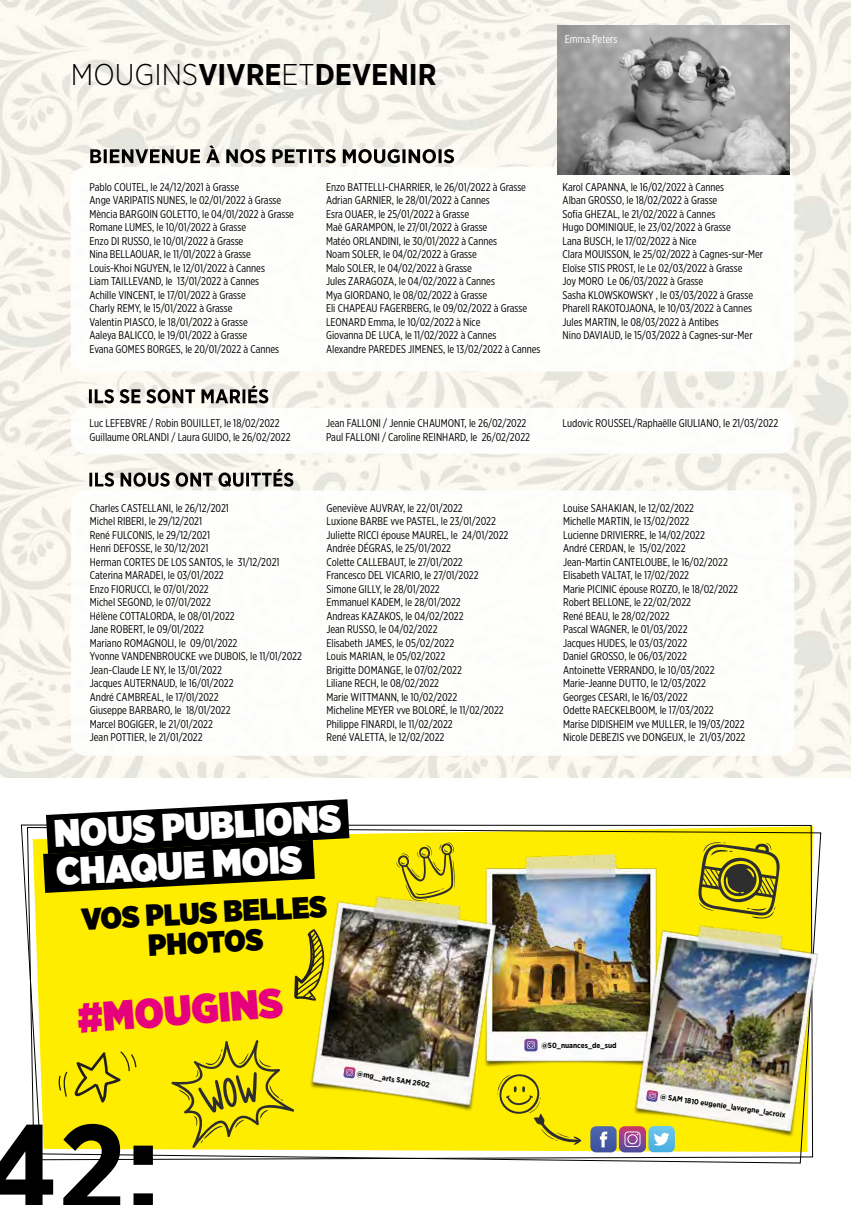
<style>
.page{position:relative;width:851px;height:1205px;background:#fff}
.page>*{position:absolute;margin:0;border:0;box-sizing:border-box;transform-origin:0 0}
.t1{font:700 125px "Gotham Narrow";color:#000}
.t2{font:900 41.62px "Gotham Narrow";color:#e6007d}
.t3{font:900 38.5px/38.5px "Gotham Narrow";color:#fff}
.t4{font:900 30.5px/29.6px "Gotham Narrow";color:#000;text-align:center}
.t5{font:700 30px "Gotham Narrow";color:#000}
.t6{font:11.25px/13.5px "Gotham X Narrow";color:#000}
.t7{font:11.25px "Gotham X Narrow";color:#fff}
.t8{font:700 7.5px "Gotham Narrow";color:#000}
.s1{font-weight:300}
</style>
<div class="page">
<img style="left:0;top:0;width:850px;height:778px">
<svg style="left:89px;top:469px;width:204px;height:18px"></svg>
<div style="left:71px;top:490px;width:723px;height:266px;background:#fff;border-radius:15px"></div>
<svg style="left:89px;top:385px;width:179px;height:18px"></svg>
<div style="left:71px;top:408px;width:723px;height:46px;background:#fff;border-radius:15px"></div>
<svg style="left:90px;top:145px;width:364px;height:18px"></svg>
<div style="left:71px;top:167px;width:723px;height:204px;background:#fff;border-radius:15px"></div>
<svg style="left:27px;top:826px;width:794px;height:338px;background:#f6e826"></svg>
<svg style="left:293px;top:929px;width:15px;height:72px"></svg>
<svg style="left:590px;top:1126px;width:84px;height:26px;background:#8086a7"></svg>
<img style="left:483px;top:855px;width:176px;height:212px">
<img style="left:632px;top:917px;width:189px;height:221px">
<svg style="left:646px;top:1090px;width:12px;height:12px"></svg>
<svg style="left:43px;top:799px;width:306px;height:94px;background:#383617"></svg>
<svg style="left:524px;top:1039px;width:13px;height:12px"></svg>
<img style="left:308px;top:888px;width:194px;height:225px">
<svg style="left:343px;top:1066px;width:12px;height:12px"></svg>
<svg style="left:171px;top:1039px;width:124px;height:109px;background:#dfd006"></svg>
<svg style="left:698px;top:841px;width:82px;height:78px;background:#b0a511"></svg>
<svg style="left:396px;top:841px;width:59px;height:60px;background:#d9ca08"></svg>
<svg style="left:497px;top:1071px;width:84px;height:74px;background:#ebdb04"></svg>
<hr style="left:850px;top:0;width:1px;height:170px;background:#00a39a">
<img style="left:557px;top:26px;width:232px;height:148px">
<h3 class="t5" style="left:71px;top:55px;width:367px"><span class="s1">MOUGINS</span>VIVRE<span class="s1">ET</span>DEVENIR</h3>
<p class="t7" style="left:564px;top:32px;width:54px">Emma Peters</p>
<p class="t6" style="left:89px;top:180px;width:206px">Pablo COUTEL, le 24/12/2021 à Grasse<br>Ange VARIPATIS NUNES, le 02/01/2022 à Grasse Mència BARGOIN GOLETTO, le 04/01/2022 à Grasse Romane LUMES, le 10/01/2022 à Grasse<br>Enzo DI RUSSO, le 10/01/2022 à Grasse<br>Nina BELLAOUAR, le 11/01/2022 à Grasse Louis-Khoi NGUYEN, le 12/01/2022 à Cannes<br>Liam TAILLEVAND, le 13/01/2022 à Cannes<br>Achille VINCENT, le 17/01/2022 à Grasse<br>Charly REMY, le 15/01/2022 à Grasse<br>Valentin PIASCO, le 18/01/2022 à Grasse<br>Aaleya BALICCO, le 19/01/2022 à Grasse<br>Evana GOMES BORGES, le 20/01/2022 à Cannes</p>
<p class="t6" style="left:326px;top:180px;width:216px">Enzo BATTELLI-CHARRIER, le 26/01/2022 à Grasse Adrian GARNIER, le 28/01/2022 à Cannes<br>Esra OUAER, le 25/01/2022 à Grasse<br>Maë GARAMPON, le 27/01/2022 à Grasse<br>Matéo ORLANDINI, le 30/01/2022 à Cannes<br>Noam SOLER, le 04/02/2022 à Grasse<br>Malo SOLER, le 04/02/2022 à Grasse<br>Jules ZARAGOZA, le 04/02/2022 à Cannes<br>Mya GIORDANO, le 08/02/2022 à Grasse<br>Eli CHAPEAU FAGERBERG, le 09/02/2022 à Grasse LEONARD Emma, le 10/02/2022 à Nice<br>Giovanna DE LUCA, le 11/02/2022 à Cannes<br>Alexandre PAREDES JIMENES, le 13/02/2022 à Cannes</p>
<p class="t6" style="left:562px;top:180px;width:202px">Karol CAPANNA, le 16/02/2022 à Cannes<br>Alban GROSSO, le 18/02/2022 à Grasse<br>Sofia GHEZAL, le 21/02/2022 à Cannes<br>Hugo DOMINIQUE, le 23/02/2022 à Grasse<br>Lana BUSCH, le 17/02/2022 à Nice<br>Clara MOUISSON, le 25/02/2022 à Cagnes-sur-Mer Eloïse STIS PROST, le Le 02/03/2022 à Grasse<br>Joy MORO Le 06/03/2022 à Grasse<br>Sasha KLOWSKOWSKY , le 03/03/2022 à Grasse Pharell RAKOTOJAONA, le 10/03/2022 à Cannes Jules MARTIN, le 08/03/2022 à Antibes<br>Nino DAVIAUD, le 15/03/2022 à Cagnes-sur-Mer</p>
<p class="t6" style="left:89px;top:416px;width:202px">Luc LEFEBVRE / Robin BOUILLET, le 18/02/2022<br>Guillaume ORLANDI / Laura GUIDO, le 26/02/2022</p>
<p class="t6" style="left:326px;top:416px;width:205px">Jean FALLONI / Jennie CHAUMONT, le 26/02/2022<br>Paul FALLONI / Caroline REINHARD, le 26/02/2022</p>
<p class="t6" style="left:562px;top:416px;width:217px">Ludovic ROUSSEL/Raphaëlle GIULIANO, le 21/03/2022</p>
<p class="t6" style="left:90px;top:501px;width:213px">Charles CASTELLANI, le 26/12/2021<br>Michel RIBERI, le 29/12/2021<br>René FULCONIS, le 29/12/2021<br>Henri DEFOSSE, le 30/12/2021<br>Herman CORTES DE LOS SANTOS, le 31/12/2021<br>Caterina MARADEI, le 03/01/2022<br>Enzo FIORUCCI, le 07/01/2022<br>Michel SEGOND, le 07/01/2022<br>Hélène COTTALORDA, le 08/01/2022<br>Jane ROBERT, le 09/01/2022<br>Mariano ROMAGNOLI, le 09/01/2022<br>Yvonne VANDENBROUCKE vve DUBOIS, le 11/01/2022<br>Jean-Claude LE NY, le 13/01/2022<br>Jacques AUTERNAUD, le 16/01/2022<br>André CAMBREAL, le 17/01/2022<br>Giuseppe BARBARO, le 18/01/2022<br>Marcel BOGIGER, le 21/01/2022<br>Jean POTTIER, le 21/01/2022</p>
<p class="t6" style="left:326px;top:501px;width:183px">Geneviève AUVRAY, le 22/01/2022<br>Luxione BARBE vve PASTEL, le 23/01/2022<br>Juliette RICCI épouse MAUREL, le 24/01/2022<br>Andrée DÉGRAS, le 25/01/2022<br>Colette CALLEBAUT, le 27/01/2022<br>Francesco DEL VICARIO, le 27/01/2022<br>Simone GILLY, le 28/01/2022<br>Emmanuel KADEM, le 28/01/2022<br>Andreas KAZAKOS, le 04/02/2022<br>Jean RUSSO, le 04/02/2022<br>Elisabeth JAMES, le 05/02/2022<br>Louis MARIAN, le 05/02/2022<br>Brigitte DOMANGE, le 07/02/2022<br>Liliane RECH, le 08/02/2022<br>Marie WITTMANN, le 10/02/2022<br>Micheline MEYER vve BOLORÉ, le 11/02/2022<br>Philippe FINARDI, le 11/02/2022<br>René VALETTA, le 12/02/2022</p>
<p class="t6" style="left:563px;top:501px;width:184px">Louise SAHAKIAN, le 12/02/2022<br>Michelle MARTIN, le 13/02/2022<br>Lucienne DRIVIERRE, le 14/02/2022<br>André CERDAN, le 15/02/2022<br>Jean-Martin CANTELOUBE, le 16/02/2022<br>Elisabeth VALTAT, le 17/02/2022<br>Marie PICINIC épouse ROZZO, le 18/02/2022<br>Robert BELLONE, le 22/02/2022<br>René BEAU, le 28/02/2022<br>Pascal WAGNER, le 01/03/2022<br>Jacques HUDES, le 03/03/2022<br>Daniel GROSSO, le 06/03/2022<br>Antoinette VERRANDO, le 10/03/2022<br>Marie-Jeanne DUTTO, le 12/03/2022<br>Georges CESARI, le 16/03/2022<br>Odette RAECKELBOOM, le 17/03/2022<br>Marise DIDISHEIM vve MULLER, le 19/03/2022<br>Nicole DEBEZIS vve DONGEUX, le 21/03/2022</p>
<h3 class="t3" style="left:53px;top:813px;width:289px;rotate:-3deg">NOUS PUBLIONS<br>CHAQUE MOIS</h3>
<h3 class="t4" style="left:81px;top:904px;width:247px;rotate:-3deg">VOS PLUS BELLES<br>PHOTOS</h3>
<h2 class="t2" style="left:75px;top:989px;width:208px;rotate:-4deg">#MOUGINS</h2>
<h1 class="t1" style="left:-18px;top:1088px;width:180px">42:</h1>
<p class="t8" style="left:357px;top:1069px;width:75px;rotate:9deg">@mg__arts SAM 2602</p>
<p class="t8" style="left:541px;top:1040px;width:77px">@50_nuances_de_sud</p>
<p class="t8" style="left:660px;top:1091px;width:128px;rotate:9deg">@ SAM 1810 eugenie_lavergne_lacroix</p>
</div>
